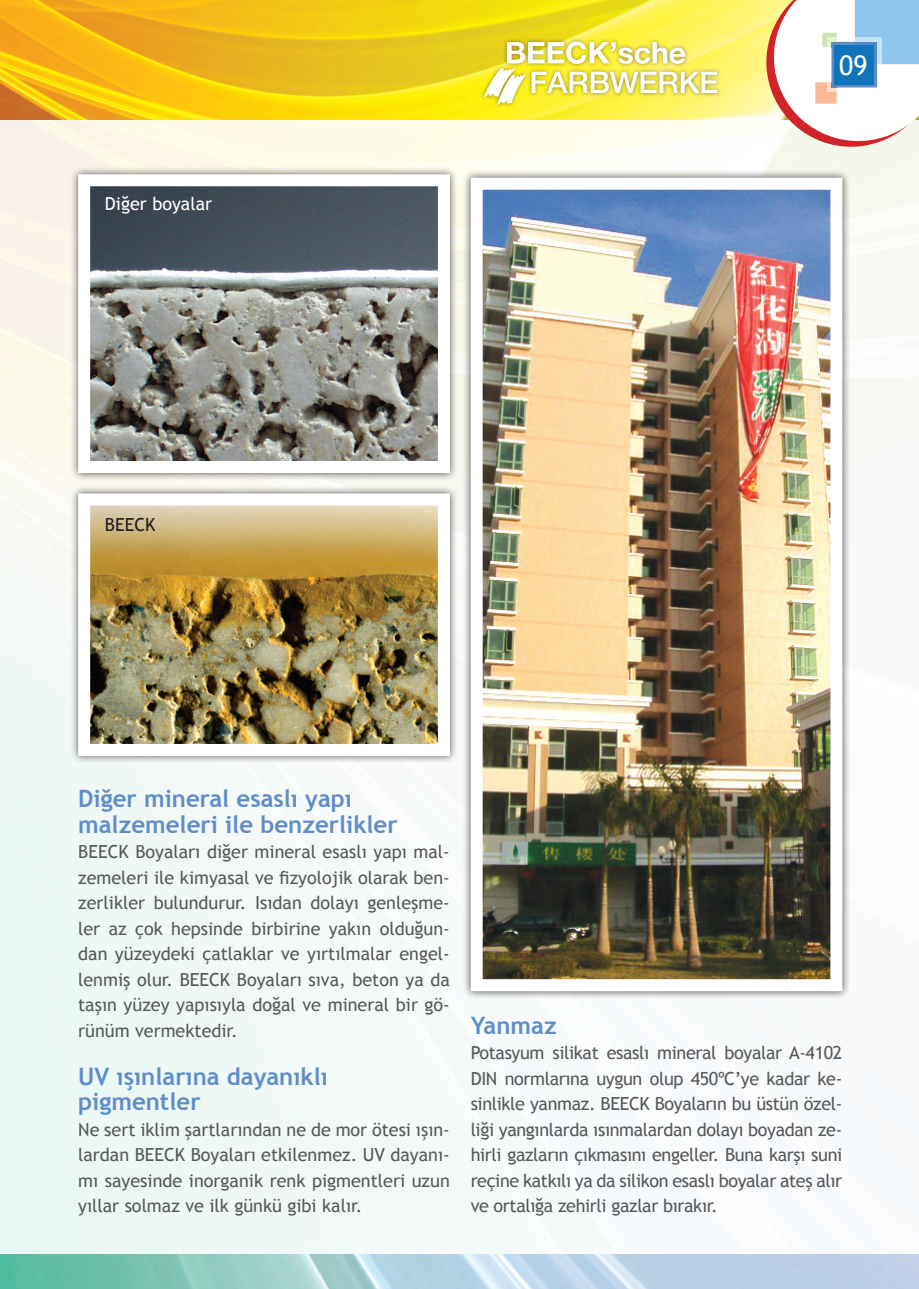
<style>
.page{position:relative;width:919px;height:1289px;background:#fff}
.page>*{position:absolute;margin:0;border:0;box-sizing:border-box;transform-origin:0 0}
.t1{font:27px "Trebuchet MS";color:#fff}
.t2{font:700 24px/25.5px "Trebuchet MS";color:#5f8dc9}
.t3{font:18px/25.5px "Trebuchet MS";color:#57585a;text-align:justify}
.t4{font:18px "Trebuchet MS";color:#fff}
.t5{font:18px "Trebuchet MS";color:#231f20}
</style>
<div class="page">
<img style="left:0;top:119px;width:918px;height:1135px">
<img style="left:0;top:0;width:755px;height:119px">
<img style="left:0;top:1254px;width:918px;height:34px">
<svg style="left:755px;top:0;width:163px;height:157px"></svg>
<div style="left:834px;top:45px;width:40px;height:39px;background:#1074bc"></div>
<div style="left:70px;top:166px;width:388px;height:315px;background:#231f20;opacity:.75"></div>
<img style="left:91px;top:187px;width:346px;height:273px">
<div style="left:78px;top:174px;width:372px;height:299px;border:12px solid #fff"></div>
<div style="left:462px;top:169px;width:388px;height:830px;background:#231f20;opacity:.75"></div>
<img style="left:483px;top:191px;width:346px;height:787px">
<div style="left:470px;top:178px;width:372px;height:813px;border:12px solid #fff"></div>
<div style="left:479px;top:37px;width:242px;height:72px;background:#231f20;opacity:.5"></div>
<svg style="left:483px;top:42px;width:234px;height:63px"></svg>
<div style="left:70px;top:485px;width:388px;height:279px;background:#231f20;opacity:.75"></div>
<img style="left:91px;top:506px;width:346px;height:237px">
<div style="left:78px;top:493px;width:372px;height:263px;border:12px solid #fff"></div>
<p class="t4" style="left:105px;top:193px;width:109px">Diğer boyalar</p>
<h1 class="t1" style="left:839px;top:49px;width:30px">09</h1>
<p class="t5" style="left:105px;top:514px;width:52px">BEECK</p>
<h2 class="t2" style="left:78px;top:786px;width:321px">Diğer mineral esaslı yapı malzemeleri ile benzerlikler</h2>
<p class="t3" style="left:78px;top:839px;width:373px">BEECK Boyaları diğer mineral esaslı yapı mal&shy;zemeleri ile kimyasal ve fizyolojik olarak ben&shy;zerlikler bulundurur. Isıdan dolayı genleşme&shy;ler az çok hepsinde birbirine yakın olduğun&shy;dan yüzeydeki çatlaklar ve yırtılmalar engel&shy;lenmiş olur. BEECK Boyaları sıva, beton ya da taşın yüzey yapısıyla doğal ve mineral bir gö&shy;rünüm vermektedir.</p>
<h2 class="t2" style="left:78px;top:1063px;width:251px">UV ışınlarına dayanıklı pigmentler</h2>
<p class="t3" style="left:78px;top:1116px;width:373px">Ne sert iklim şartlarından ne de mor ötesi ışın&shy;lardan BEECK Boyaları etkilenmez. UV dayanı&shy;mı sayesinde inorganik renk pigmentleri uzun yıllar solmaz ve ilk günkü gibi kalır.</p>
<h2 class="t2" style="left:470px;top:1012px;width:87px">Yanmaz</h2>
<p class="t3" style="left:470px;top:1040px;width:373px">Potasyum silikat esaslı mineral boyalar A-4102<br>DIN normlarına uygun olup 450ºC’ye kadar ke&shy;sinlikle yanmaz. BEECK Boyaların bu üstün özel&shy;liği yangınlarda ısınmalardan dolayı boyadan ze&shy;hirli gazların çıkmasını engeller. Buna karşı suni reçine katkılı ya da silikon esaslı boyalar ateş alır ve ortalığa zehirli gazlar bırakır.</p>
</div>
